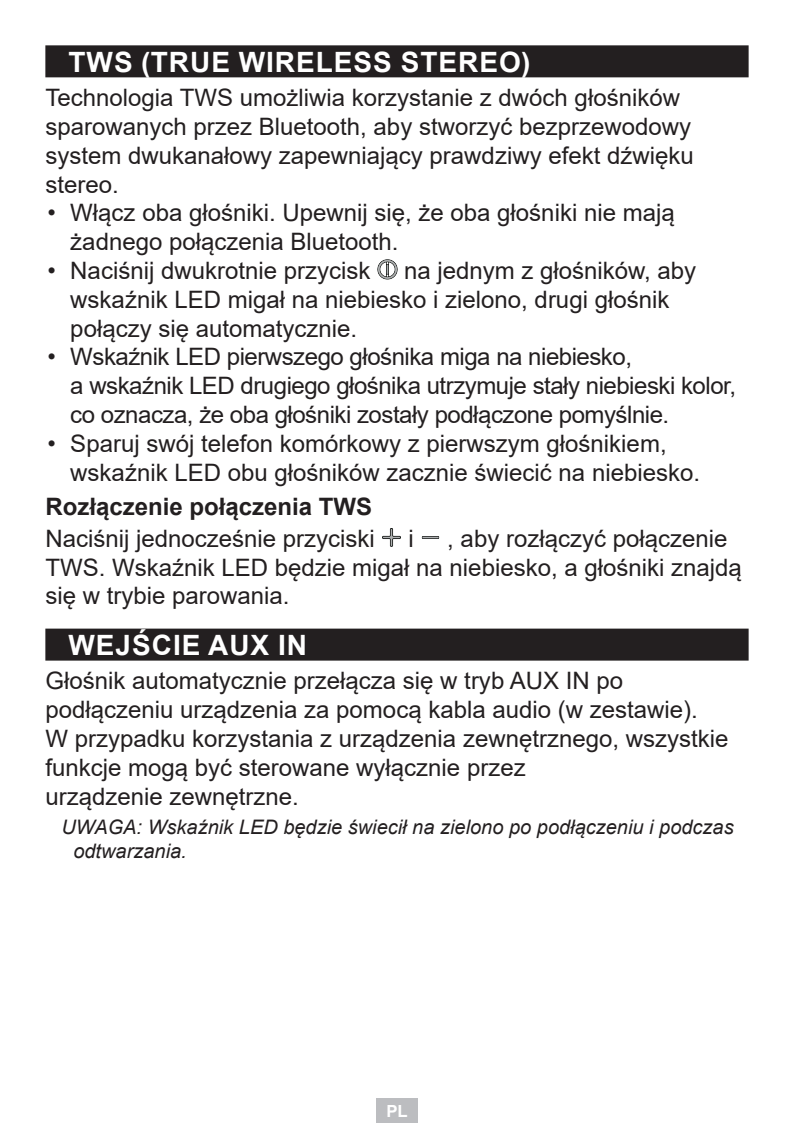
<style>
.page{position:relative;width:794px;height:1134px;background:#fff}
.page>*{position:absolute;margin:0;border:0;box-sizing:border-box;transform-origin:0 0}
.t1{font:700 28px "Arial";letter-spacing:.035em;color:#fff}
.t2{font:24px/28.8px "Arial";color:#231f20}
.t3{font:24px/28.8px "Arial";letter-spacing:-.02em;color:#231f20}
.t4{font:700 24px "Arial";color:#231f20}
.t5{font:italic 20px/24px "Arial";color:#231f20}
.t6{font:700 16.8px "Arial";color:#fff}
</style>
<div class="page">
<div style="left:376px;top:1098px;width:42px;height:25px;background:#bcbdc0"></div>
<div style="left:45px;top:45px;width:703px;height:32px;background:#231f20"></div>
<div style="left:45px;top:629px;width:703px;height:32px;background:#231f20"></div>
<img style="left:377px;top:260px;width:20px;height:20px">
<img style="left:382px;top:528px;width:19px;height:19px">
<img style="left:421px;top:536px;width:19px;height:3px">
<p class="t1" style="left:69px;top:42px;width:463px">TWS (TRUE WIRELESS STEREO)</p>
<p class="t2" style="left:45px;top:83px;width:650px">Technologia TWS umożliwia korzystanie z dwóch głośników sparowanych przez Bluetooth, aby stworzyć bezprzewodowy system dwukanałowy zapewniający prawdziwy efekt dźwięku stereo.</p>
<p class="t2" style="left:70px;top:198px;width:606px;text-indent:-23px">• Włącz oba głośniki. Upewnij się, że oba głośniki nie mają żadnego połączenia Bluetooth.</p>
<p class="t2" style="left:48px;top:256px;width:324px">• Naciśnij dwukrotnie przycisk</p>
<p class="t2" style="left:70px;top:256px;width:627px;text-indent:334px">na jednym z głośników, aby wskaźnik LED migał na niebiesko i zielono, drugi głośnik połączy się automatycznie.</p>
<p class="t3" style="left:70px;top:342px;width:667px;text-indent:-23px">• Wskaźnik LED pierwszego głośnika miga na niebiesko,<br>a wskaźnik LED drugiego głośnika utrzymuje stały niebieski kolor, co oznacza, że oba głośniki zostały podłączone pomyślnie.</p>
<p class="t2" style="left:70px;top:429px;width:631px;text-indent:-23px">• Sparuj swój telefon komórkowy z pierwszym głośnikiem, wskaźnik LED obu głośników zacznie świecić na niebiesko.</p>
<p class="t4" style="left:45px;top:490px;width:328px">Rozłączenie połączenia TWS</p>
<p class="t2" style="left:45px;top:524px;width:331px">Naciśnij jednocześnie przyciski</p>
<p class="t2" style="left:408px;top:524px;width:7px">i</p>
<p class="t2" style="left:45px;top:524px;width:698px;text-indent:402px">, aby rozłączyć połączenie<br>TWS. Wskaźnik LED będzie migał na niebiesko, a głośniki znajdą się w trybie parowania.</p>
<p class="t1" style="left:69px;top:625px;width:240px">WEJŚCIE AUX IN</p>
<p class="t2" style="left:45px;top:666px;width:684px">Głośnik automatycznie przełącza się w tryb AUX IN po podłączeniu urządzenia za pomocą kabla audio (w zestawie).<br>W przypadku korzystania z urządzenia zewnętrznego, wszystkie funkcje mogą być sterowane wyłącznie przez<br>urządzenie zewnętrzne.</p>
<p class="t5" style="left:73px;top:815px;width:662px;text-indent:-12px">UWAGA: Wskaźnik LED będzie świecił na zielono po podłączeniu i podczas odtwarzania.</p>
<p class="t6" style="left:386px;top:1099px;width:23px">PL</p>
</div>
